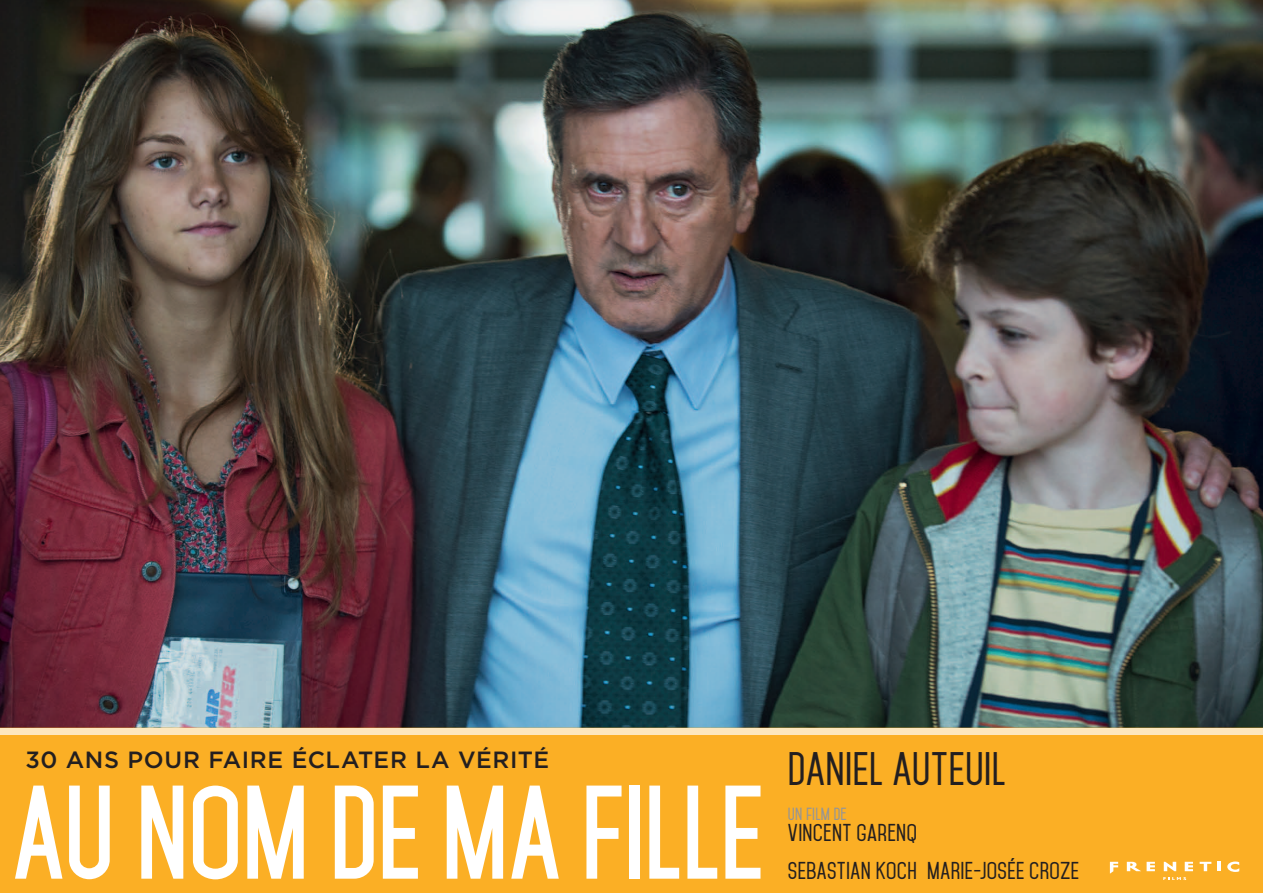
<style>
.page{position:relative;width:1263px;height:893px;background:#fff}
.page>*{position:absolute;margin:0;border:0;box-sizing:border-box;transform-origin:0 0}
.t1{font:700 114px "Mohave";letter-spacing:-.01em;color:#fff}
.t2{font:600 40.35px "Mohave";letter-spacing:.01em;color:#231f20}
.t3{font:500 23.4px "Gotham";letter-spacing:.025em;color:#231f20}
.t4{font:600 21px/38.1px "Mohave";letter-spacing:.015em;color:#231f20}
.t5{font:600 15.15px "Mohave";letter-spacing:.015em;color:#939598}
</style>
<div class="page">
<img style="left:0;top:0;width:1263px;height:727px">
<div style="left:0;top:736px;width:1263px;height:157px;background:#fbaf25"></div>
<div style="left:0;top:727px;width:1263px;height:9px;background:#fde7be"></div>
<svg style="left:1110px;top:862px;width:8px;height:12px"></svg>
<svg style="left:1127px;top:862px;width:28px;height:9px"></svg>
<svg style="left:1164px;top:862px;width:12px;height:9px"></svg>
<svg style="left:1199px;top:862px;width:12px;height:9px"></svg>
<svg style="left:1217px;top:862px;width:4px;height:9px"></svg>
<svg style="left:1185px;top:862px;width:8px;height:9px"></svg>
<svg style="left:1163px;top:877px;width:23px;height:3px"></svg>
<svg style="left:1227px;top:861px;width:12px;height:11px"></svg>
<p class="t3" style="left:26px;top:745px;width:525px">30 ANS POUR FAIRE ÉCLATER LA VÉRITÉ</p>
<h1 class="t1" style="left:13px;top:763px;width:752px">AU NOM DE MA FILLE</h1>
<h2 class="t2" style="left:788px;top:744px;width:219px">DANIEL AUTEUIL</h2>
<p class="t5" style="left:788px;top:804px;width:60px">UN FILM DE</p>
<p class="t4" style="left:788px;top:813px;width:293px">VINCENT GARENQ<br>SEBASTIAN KOCH MARIE-JOSÉE CROZE</p>
</div>
